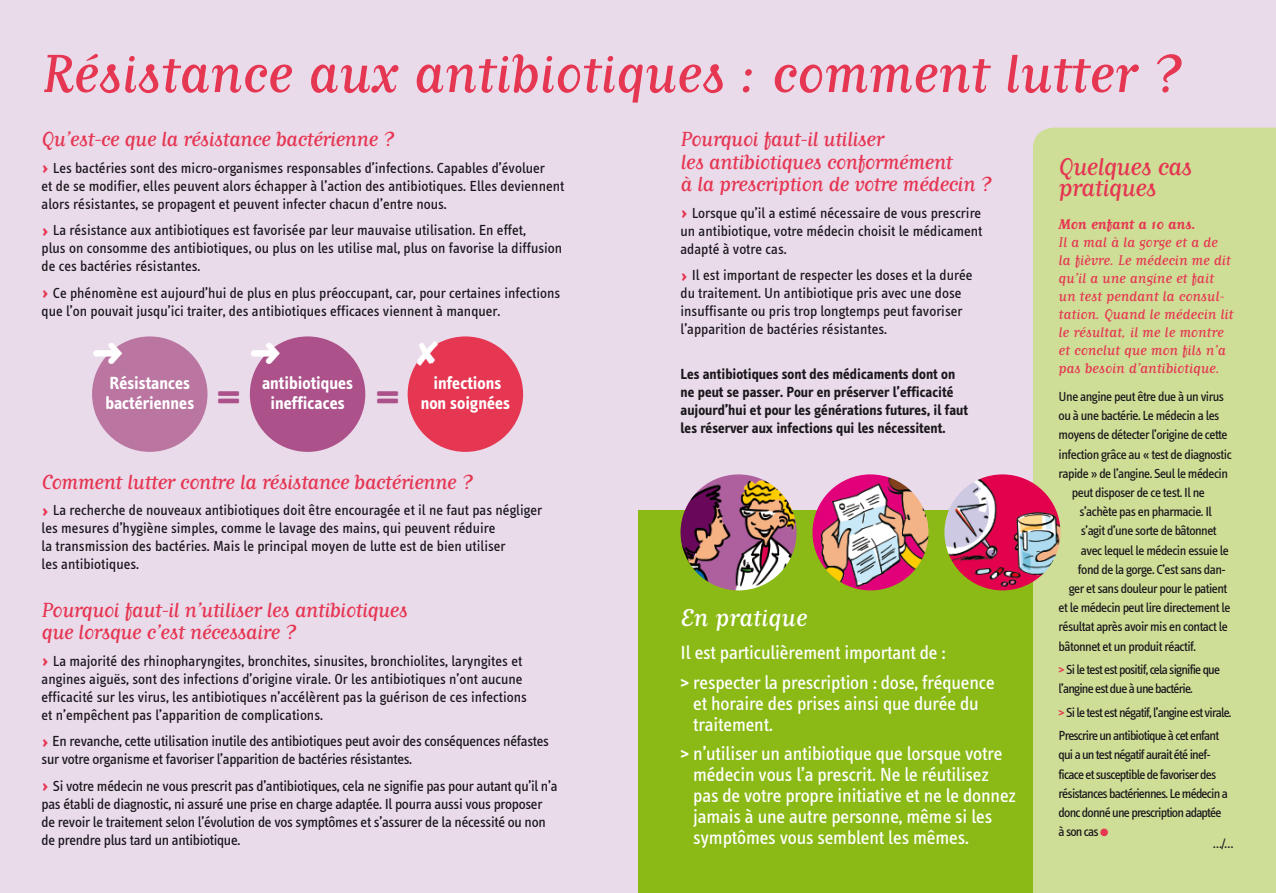
<style>
.page{position:relative;width:1276px;height:893px;background:#eadbeb}
.page>*{position:absolute;margin:0;border:0;box-sizing:border-box;transform-origin:0 0}
.t1{font:63px "Matrix Script";letter-spacing:-.01em;color:#e53652}
.t2{font:700 42px "Info Text";color:#ac518a}
.t3{font:28.5px/21px "Matrix Script";letter-spacing:-.03em;color:#e53652}
.t4{font:28.5px "Matrix Script";letter-spacing:-.01em;color:#fff}
.t5{font:24px/22.5px "Matrix Script";letter-spacing:-.03em;color:#e53652}
.t6{font:19.5px/21px "Info Text";letter-spacing:-.01em;color:#fff}
.t7{font:700 18px/19.5px "Info Text";color:#fff;text-align:center}
.t8{font:16.5px/18px "Matrix Script";letter-spacing:-.01em;color:#e53652}
.t9{font:700 16.5px "Matrix Script";letter-spacing:-.01em;color:#e53652}
.t10{font:15px/18px "Info Text";color:#1a171c}
.t11{font:15px/18px "Info Text";letter-spacing:-.02em;color:#1a171c}
.t12{font:700 15px/18px "Info Text";color:#1a171c}
.t13{font:13.5px "Info Text";letter-spacing:-.04em;color:#1a171c}
.t14{font:13.5px/19.2px "Info Text";letter-spacing:-.06em;color:#1a171c}
.s1{font-family:"Mini Pics Directional AA";color:#e53652}
.s2{font-weight:700;color:#e53652}
.s3{color:#e53652}
.s4{font-weight:700}
</style>
<div class="page">
<div style="left:638px;top:510px;width:638px;height:383px;background:#8bba16"></div>
<div style="left:92px;top:336px;width:115px;height:116px;background:#ba75a1;border-radius:50%"></div>
<div style="left:250px;top:336px;width:115px;height:116px;background:#ac518a;border-radius:50%"></div>
<div style="left:408px;top:336px;width:115px;height:116px;background:#e53652;border-radius:50%"></div>
<div style="left:1033px;top:128px;width:243px;height:765px;background:#cfde96"></div>
<img style="left:944px;top:474px;width:116px;height:116px;border-radius:58px">
<img style="left:812px;top:474px;width:116px;height:116px;border-radius:58px">
<img style="left:680px;top:474px;width:116px;height:116px;border-radius:58px">
<svg style="left:100px;top:343px;width:22px;height:21px"></svg>
<svg style="left:258px;top:343px;width:22px;height:21px"></svg>
<svg style="left:417px;top:343px;width:21px;height:20px"></svg>
<h1 class="t1" style="left:42px;top:43px;width:1142px">Résistance aux antibiotiques : comment lutter ?</h1>
<h3 class="t5" style="left:680px;top:128px;width:313px">Pourquoi faut-il utiliser<br>les antibiotiques conformément<br>à la prescription de votre médecin ?</h3>
<p class="t10" style="left:680px;top:204px;width:303px;text-align:justify"><span class="s1">^</span> Lorsque qu’il a estimé nécessaire de vous prescrire un antibiotique, votre médecin choisit le médicament adapté à votre cas.</p>
<p class="t10" style="left:680px;top:267px;width:294px"><span class="s1">^</span> Il est important de respecter les doses et la durée du traitement. Un antibiotique pris avec une dose insuffisante ou pris trop longtemps peut favoriser l’apparition de bactéries résistantes.</p>
<p class="t12" style="left:680px;top:365px;width:289px">Les antibiotiques sont des médicaments dont on ne peut se passer. Pour en préserver l’efficacité aujourd’hui et pour les générations futures, il faut les réserver aux infections qui les nécessitent.</p>
<h3 class="t5" style="left:42px;top:128px;width:355px">Qu’est-ce que la résistance bactérienne ?</h3>
<p class="t10" style="left:42px;top:159px;width:524px"><span class="s1">^</span> Les bactéries sont des micro-organismes responsables d’infections. Capables d’évoluer<br>et de se modifier, elles peuvent alors échapper à l’action des antibiotiques. Elles deviennent alors résistantes, se propagent et peuvent infecter chacun d’entre nous.</p>
<p class="t10" style="left:42px;top:222px;width:522px"><span class="s1">^</span> La résistance aux antibiotiques est favorisée par leur mauvaise utilisation. En effet,<br>plus on consomme des antibiotiques, ou plus on les utilise mal, plus on favorise la diffusion de ces bactéries résistantes.</p>
<p class="t10" style="left:42px;top:284px;width:520px"><span class="s1">^</span> Ce phénomène est aujourd’hui de plus en plus préoccupant, car, pour certaines infections que l’on pouvait jusqu’ici traiter, des antibiotiques efficaces viennent à manquer.</p>
<h3 class="t3" style="left:1058px;top:156px;width:135px">Quelques cas pratiques</h3>
<p class="t9" style="left:1058px;top:216px;width:139px">Mon enfant a 10 ans.</p>
<p class="t8" style="left:1058px;top:233px;width:176px">Il a mal à la gorge et a de la fièvre. Le médecin me dit qu’il a une angine et fait un test pendant la consul&shy;tation. Quand le médecin lit le résultat, il me le montre et conclut que mon fils n’a pas besoin d’antibiotique.</p>
<p class="t13" style="left:1058px;top:389px;width:167px">Une angine peut être due à un virus</p>
<p class="t13" style="left:1058px;top:408px;width:162px">ou à une bactérie. Le médecin a les</p>
<p class="t13" style="left:1058px;top:427px;width:170px">moyens de détecter l’origine de cette</p>
<p class="t13" style="left:1058px;top:447px;width:175px">infection grâce au « test de diagnostic</p>
<p class="t13" style="left:1058px;top:466px;width:171px">rapide » de l’angine. Seul le médecin</p>
<p class="t13" style="left:1072px;top:485px;width:134px">peut disposer de ce test. Il ne</p>
<p class="t13" style="left:1079px;top:504px;width:134px">s’achète pas en pharmacie. Il</p>
<p class="t13" style="left:1081px;top:523px;width:137px">s’agit d’une sorte de bâtonnet</p>
<p class="t13" style="left:1081px;top:543px;width:149px">avec lequel le médecin essuie le</p>
<p class="t13" style="left:1078px;top:562px;width:149px">fond de la gorge. C’est sans dan-</p>
<p class="t13" style="left:1069px;top:581px;width:160px">ger et sans douleur pour le patient</p>
<p class="t13" style="left:1058px;top:600px;width:173px">et le médecin peut lire directement le</p>
<p class="t13" style="left:1058px;top:619px;width:171px">résultat après avoir mis en contact le</p>
<p class="t13" style="left:1058px;top:639px;width:139px">bâtonnet et un produit réactif.</p>
<p class="t14" style="left:1058px;top:660px;width:163px"><span class="s2">&gt;</span> Si le test est positif, cela signifie que l’angine est due à une bactérie.</p>
<p class="t14" style="left:1058px;top:701px;width:174px;line-height:23.4px"><span class="s2">&gt;</span> Si le test est négatif, l’angine est virale.<br>Prescrire un antibiotique à cet enfant</p>
<p class="t14" style="left:1058px;top:745px;width:171px">qui a un test négatif aurait été inef&shy;ficace et susceptible de favoriser des résistances bactériennes. Le médecin a donc donné une prescription adaptée à son cas <span class="s3">●</span></p>
<p class="t13" style="left:1213px;top:836px;width:22px">…/…</p>
<p class="t7" style="left:105px;top:374px;width:90px;text-align:left">Résistances bactériennes</p>
<p class="t7" style="left:262px;top:374px;width:92px">antibiotiques inefficaces</p>
<p class="t7" style="left:421px;top:374px;width:91px">infections non soignées</p>
<h2 class="t2" style="left:216px;top:372px;width:27px">=</h2>
<h2 class="t2" style="left:375px;top:372px;width:27px">=</h2>
<h3 class="t5" style="left:42px;top:470px;width:433px">Comment lutter contre la résistance bactérienne ?</h3>
<p class="t10" style="left:42px;top:501px;width:502px"><span class="s1">^</span> La recherche de nouveaux antibiotiques doit être encouragée et il ne faut pas négliger les mesures d’hygiène simples, comme le lavage des mains, qui peuvent réduire<br>la transmission des bactéries. Mais le principal moyen de lutte est de bien utiliser<br>les antibiotiques.</p>
<h3 class="t5" style="left:42px;top:598px;width:368px">Pourquoi faut-il n’utiliser les antibiotiques que lorsque c’est nécessaire ?</h3>
<p class="t10" style="left:42px;top:652px;width:487px"><span class="s1">^</span> La majorité des rhinopharyngites, bronchites, sinusites, bronchiolites, laryngites et angines aiguës, sont des infections d’origine virale. Or les antibiotiques n’ont aucune efficacité sur les virus, les antibiotiques n’accélèrent pas la guérison de ces infections et n’empêchent pas l’apparition de complications.</p>
<p class="t11" style="left:42px;top:732px;width:509px"><span class="s1">^</span> En revanche, cette utilisation inutile des antibiotiques peut avoir des conséquences néfastes sur votre organisme et favoriser l’apparition de bactéries résistantes.</p>
<p class="t11" style="left:42px;top:777px;width:517px"><span class="s1">^</span> Si votre médecin ne vous prescrit pas d’antibiotiques, cela ne signifie pas pour autant qu’il n’a pas établi de diagnostic, ni assuré une prise en charge adaptée. Il pourra aussi vous proposer de revoir le traitement selon l’évolution de vos symptômes et s’assurer de la nécessité ou non de prendre plus tard un antibiotique.</p>
<h3 class="t4" style="left:680px;top:603px;width:128px">En pratique</h3>
<h3 class="t6" style="left:680px;top:638px;width:316px;line-height:29.5px">Il est particulièrement important de :<br><span class="s4">&gt;</span> respecter la prescription : dose, fréquence</h3>
<h3 class="t6" style="left:693px;top:693px;width:287px">et horaire des prises ainsi que durée du traitement.</h3>
<h3 class="t6" style="left:693px;top:744px;width:324px;text-indent:-13px"><span class="s4">&gt;</span> n’utiliser un antibiotique que lorsque votre médecin vous l’a prescrit. Ne le réutilisez pas de votre propre initiative et ne le donnez jamais à une autre personne, même si les symptômes vous semblent les mêmes.</h3>
</div>
